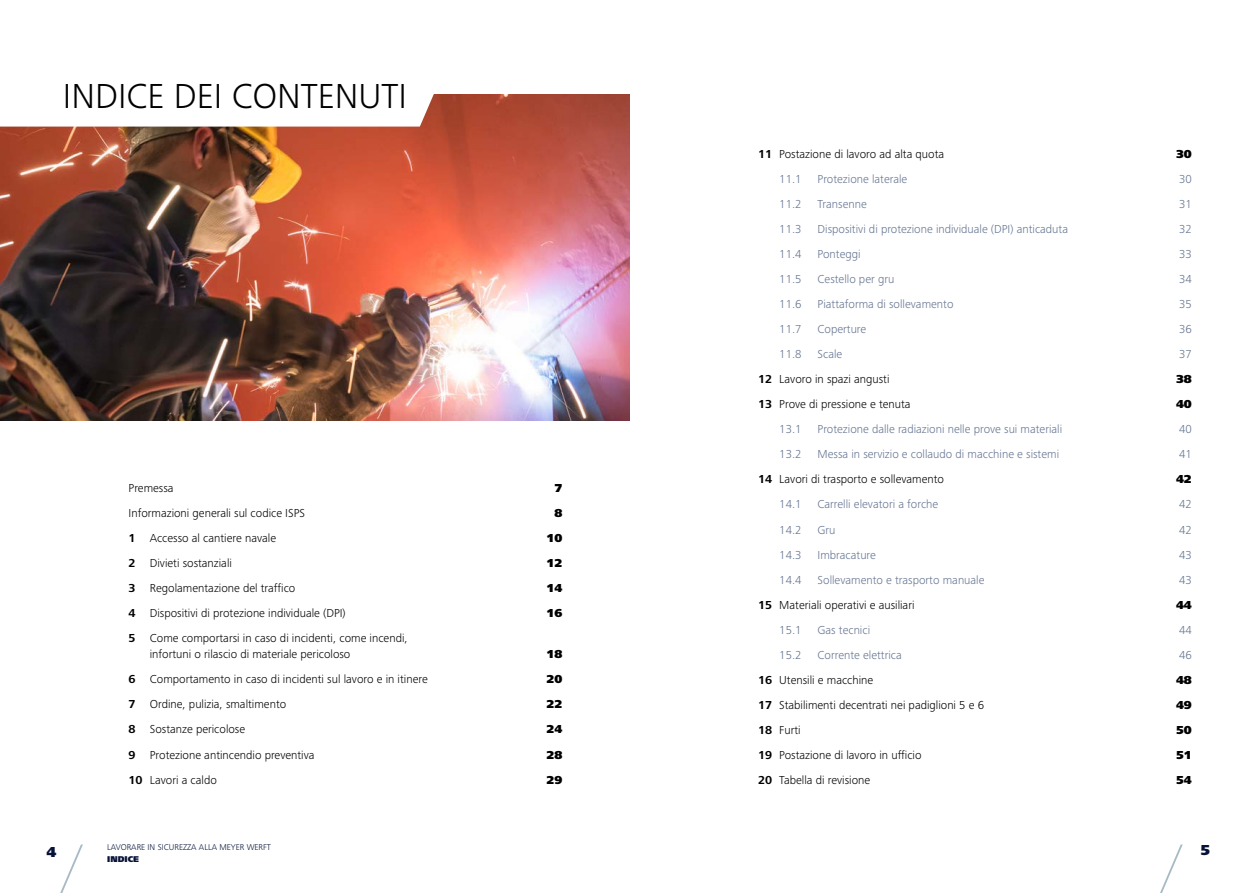
<style>
.page{position:relative;width:1259px;height:893px;background:#fff}
.page>*{position:absolute;margin:0;border:0;box-sizing:border-box;transform-origin:0 0}
.t1{font:300 36px "Frutiger Next LTW1 G";color:#000}
.t2{font:900 15px "Frutiger Next LTW1 G";color:#061238}
.t3{font:300 12px/16.5px "Frutiger Next LTW1 G";color:#000}
.t4{font:300 12px "Frutiger Next LTW1 G";color:#647491}
.t5{font:900 12px "Frutiger Next LTW1 G";color:#000}
.t6{font:300 8.7px "Frutiger Next LTW1 G";color:#061238}
.t7{font:900 8.7px "Frutiger Next LTW1 G";color:#061238}
.s1{font-weight:700}
</style>
<div class="page">
<img style="left:0;top:94px;width:629px;height:326px">
<svg style="left:0;top:94px;width:446px;height:33px"></svg>
<svg style="left:60px;top:844px;width:23px;height:49px"></svg>
<svg style="left:1160px;top:844px;width:22px;height:49px"></svg>
<h1 class="t1" style="left:63px;top:75px;width:345px">INDICE DEI CONTENUTI</h1>
<p class="t3" style="left:129px;top:480px;width:47px">Premessa</p>
<p class="t5" style="left:554px;top:481px;width:9px">7</p>
<p class="t3" style="left:129px;top:505px;width:178px">Informazioni generali sul codice ISPS</p>
<p class="t5" style="left:554px;top:506px;width:9px">8</p>
<p class="t3" style="left:129px;top:530px;width:149px"><span class="s1">1</span> Accesso al cantiere navale</p>
<p class="t5" style="left:546px;top:531px;width:17px">10</p>
<p class="t3" style="left:129px;top:555px;width:105px"><span class="s1">2</span> Divieti sostanziali</p>
<p class="t5" style="left:546px;top:556px;width:17px">12</p>
<p class="t3" style="left:129px;top:580px;width:168px"><span class="s1">3</span> Regolamentazione del traffico</p>
<p class="t5" style="left:546px;top:581px;width:17px">14</p>
<p class="t3" style="left:129px;top:605px;width:219px"><span class="s1">4</span> Dispositivi di protezione individuale (DPI)</p>
<p class="t5" style="left:546px;top:606px;width:17px">16</p>
<p class="t3" style="left:150px;top:630px;width:259px;text-indent:-21px"><span class="s1">5</span> Come comportarsi in caso di incidenti, come incendi, infortuni o rilascio di materiale pericoloso</p>
<p class="t5" style="left:546px;top:648px;width:17px">18</p>
<p class="t3" style="left:129px;top:671px;width:301px"><span class="s1">6</span> Comportamento in caso di incidenti sul lavoro e in itinere</p>
<p class="t5" style="left:546px;top:673px;width:17px">20</p>
<p class="t3" style="left:129px;top:696px;width:159px"><span class="s1">7</span> Ordine, pulizia, smaltimento</p>
<p class="t5" style="left:546px;top:698px;width:17px">22</p>
<p class="t3" style="left:129px;top:721px;width:118px"><span class="s1">8</span> Sostanze pericolose</p>
<p class="t5" style="left:546px;top:723px;width:17px">24</p>
<p class="t3" style="left:129px;top:746px;width:188px"><span class="s1">9</span> Protezione antincendio preventiva</p>
<p class="t5" style="left:546px;top:748px;width:17px">28</p>
<p class="t3" style="left:129px;top:771px;width:90px"><span class="s1">10</span> Lavori a caldo</p>
<p class="t5" style="left:546px;top:773px;width:17px">29</p>
<p class="t3" style="left:758px;top:146px;width:188px"><span class="s1">11</span> Postazione di lavoro ad alta quota</p>
<p class="t5" style="left:1176px;top:147px;width:17px">30</p>
<p class="t4" style="left:779px;top:172px;width:24px">11.1</p>
<p class="t4" style="left:817px;top:172px;width:91px">Protezione laterale</p>
<p class="t4" style="left:1179px;top:172px;width:14px">30</p>
<p class="t4" style="left:779px;top:197px;width:24px">11.2</p>
<p class="t4" style="left:817px;top:197px;width:51px">Transenne</p>
<p class="t4" style="left:1179px;top:197px;width:14px">31</p>
<p class="t4" style="left:779px;top:223px;width:24px">11.3</p>
<p class="t4" style="left:817px;top:223px;width:252px">Dispositivi di protezione individuale (DPI) anticaduta</p>
<p class="t4" style="left:1179px;top:223px;width:14px">32</p>
<p class="t4" style="left:779px;top:248px;width:24px">11.4</p>
<p class="t4" style="left:817px;top:248px;width:44px">Ponteggi</p>
<p class="t4" style="left:1179px;top:248px;width:14px">33</p>
<p class="t4" style="left:779px;top:273px;width:24px">11.5</p>
<p class="t4" style="left:817px;top:273px;width:78px">Cestello per gru</p>
<p class="t4" style="left:1179px;top:273px;width:14px">34</p>
<p class="t4" style="left:779px;top:298px;width:24px">11.6</p>
<p class="t4" style="left:817px;top:298px;width:137px">Piattaforma di sollevamento</p>
<p class="t4" style="left:1179px;top:298px;width:14px">35</p>
<p class="t4" style="left:779px;top:323px;width:24px">11.7</p>
<p class="t4" style="left:817px;top:323px;width:50px">Coperture</p>
<p class="t4" style="left:1179px;top:323px;width:14px">36</p>
<p class="t4" style="left:779px;top:348px;width:24px">11.8</p>
<p class="t4" style="left:817px;top:348px;width:26px">Scale</p>
<p class="t4" style="left:1179px;top:348px;width:14px">37</p>
<p class="t3" style="left:758px;top:371px;width:133px"><span class="s1">12</span> Lavoro in spazi angusti</p>
<p class="t5" style="left:1176px;top:373px;width:17px">38</p>
<p class="t3" style="left:758px;top:396px;width:154px"><span class="s1">13</span> Prove di pressione e tenuta</p>
<p class="t5" style="left:1176px;top:398px;width:17px">40</p>
<p class="t4" style="left:779px;top:423px;width:24px">13.1</p>
<p class="t4" style="left:817px;top:423px;width:246px">Protezione dalle radiazioni nelle prove sui materiali</p>
<p class="t4" style="left:1179px;top:423px;width:14px">40</p>
<p class="t4" style="left:779px;top:448px;width:24px">13.2</p>
<p class="t4" style="left:817px;top:448px;width:243px">Messa in servizio e collaudo di macchine e sistemi</p>
<p class="t4" style="left:1179px;top:448px;width:14px">41</p>
<p class="t3" style="left:758px;top:471px;width:187px"><span class="s1">14</span> Lavori di trasporto e sollevamento</p>
<p class="t5" style="left:1176px;top:473px;width:17px">42</p>
<p class="t4" style="left:779px;top:498px;width:24px">14.1</p>
<p class="t4" style="left:817px;top:498px;width:122px">Carrelli elevatori a forche</p>
<p class="t4" style="left:1179px;top:498px;width:14px">42</p>
<p class="t4" style="left:779px;top:523px;width:24px">14.2</p>
<p class="t4" style="left:817px;top:523px;width:19px">Gru</p>
<p class="t4" style="left:1179px;top:523px;width:14px">42</p>
<p class="t4" style="left:779px;top:548px;width:24px">14.3</p>
<p class="t4" style="left:817px;top:548px;width:60px">Imbracature</p>
<p class="t4" style="left:1179px;top:548px;width:14px">43</p>
<p class="t4" style="left:779px;top:573px;width:24px">14.4</p>
<p class="t4" style="left:817px;top:573px;width:168px">Sollevamento e trasporto manuale</p>
<p class="t4" style="left:1179px;top:573px;width:14px">43</p>
<p class="t3" style="left:758px;top:596px;width:158px"><span class="s1">15</span> Materiali operativi e ausiliari</p>
<p class="t5" style="left:1176px;top:598px;width:17px">44</p>
<p class="t4" style="left:779px;top:623px;width:24px">15.1</p>
<p class="t4" style="left:817px;top:623px;width:54px">Gas tecnici</p>
<p class="t4" style="left:1179px;top:623px;width:14px">44</p>
<p class="t4" style="left:779px;top:648px;width:24px">15.2</p>
<p class="t4" style="left:817px;top:648px;width:86px">Corrente elettrica</p>
<p class="t4" style="left:1179px;top:648px;width:14px">46</p>
<p class="t3" style="left:758px;top:671px;width:117px"><span class="s1">16</span> Utensili e macchine</p>
<p class="t5" style="left:1176px;top:673px;width:17px">48</p>
<p class="t3" style="left:758px;top:696px;width:228px"><span class="s1">17</span> Stabilimenti decentrati nei padiglioni 5 e 6</p>
<p class="t5" style="left:1176px;top:698px;width:17px">49</p>
<p class="t3" style="left:758px;top:721px;width:44px"><span class="s1">18</span> Furti</p>
<p class="t5" style="left:1176px;top:723px;width:17px">50</p>
<p class="t3" style="left:758px;top:746px;width:165px"><span class="s1">19</span> Postazione di lavoro in ufficio</p>
<p class="t5" style="left:1176px;top:748px;width:17px">51</p>
<p class="t3" style="left:758px;top:771px;width:114px"><span class="s1">20</span> Tabella di revisione</p>
<p class="t5" style="left:1176px;top:773px;width:17px">54</p>
<p class="t2" style="left:47px;top:843px;width:11px">4</p>
<p class="t6" style="left:107px;top:842px;width:165px">LAVORARE IN SICUREZZA ALLA MEYER WERFT</p>
<p class="t2" style="left:1200px;top:841px;width:11px">5</p>
<p class="t7" style="left:107px;top:855px;width:33px">INDICE</p>
</div>
